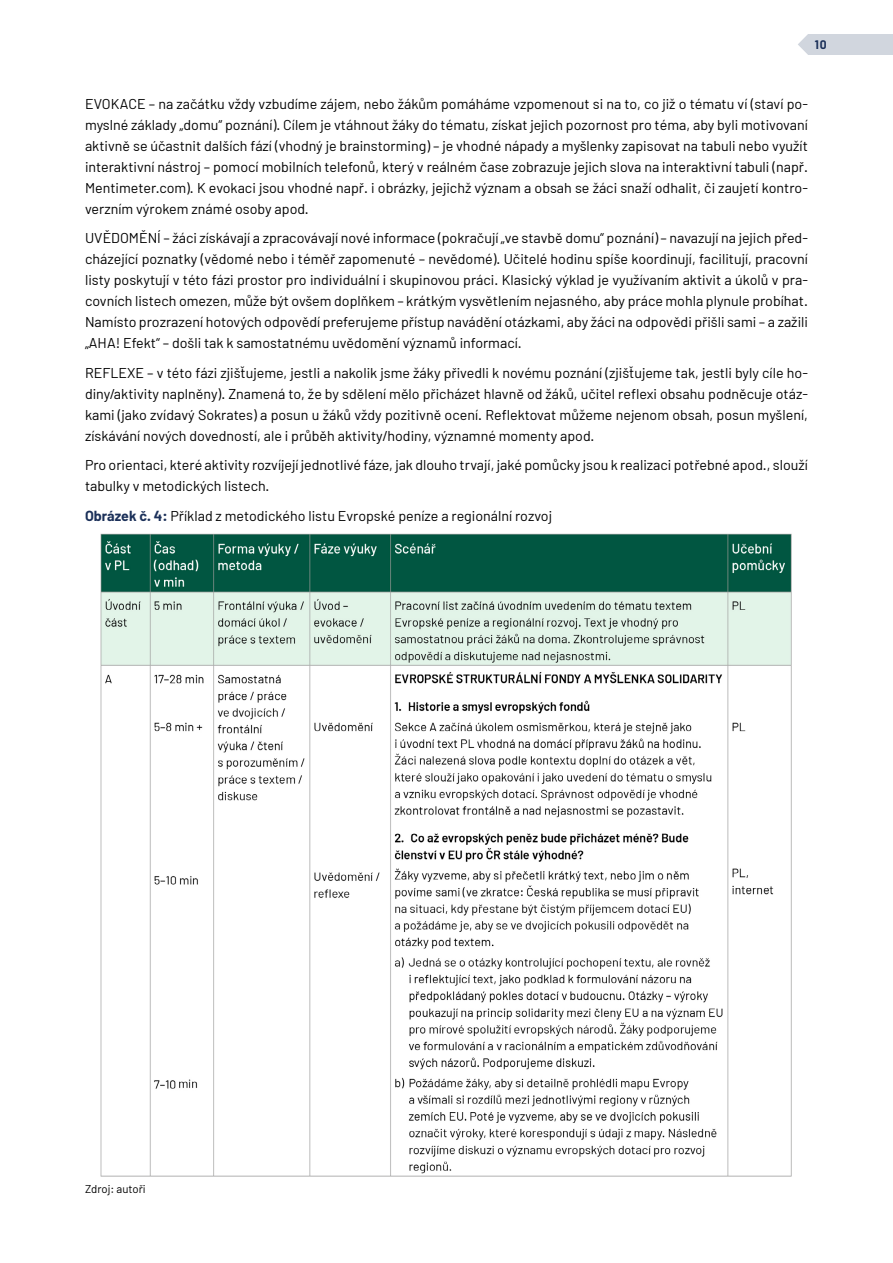
<style>
.page{position:relative;width:893px;height:1263px;background:#fff}
.page>*{position:absolute;margin:0;border:0;box-sizing:border-box;transform-origin:0 0}
.t1{font:14.25px/21px "Barlow";color:#000;text-align:justify}
.t2{font:700 12.15px "Barlow";color:#1b3059}
.t3{font:11.4px "Barlow";color:#000}
.s1{font-weight:700;color:#1b3059}
</style>
<div class="page">
<div style="left:808px;top:34px;width:85px;height:21px;background:#d1d6de"></div>
<svg style="left:798px;top:34px;width:10px;height:21px"></svg>
<img style="left:100px;top:533px;width:692px;height:644px">
<p class="t2" style="left:815px;top:37px;width:13px">10</p>
<p class="t1" style="left:85px;top:93px;width:724px">EVOKACE – na začátku vždy vzbudíme zájem, nebo žákům pomáháme vzpomenout si na to, co již o tématu ví (staví po&shy;myslné základy „domu“ poznání). Cílem je vtáhnout žáky do tématu, získat jejich pozornost pro téma, aby byli motivovaní aktivně se účastnit dalších fází (vhodný je brainstorming) – je vhodné nápady a myšlenky zapisovat na tabuli nebo využít interaktivní nástroj – pomocí mobilních telefonů, který v reálném čase zobrazuje jejich slova na interaktivní tabuli (např.<br>Mentimeter.com). K evokaci jsou vhodné např. i obrázky, jejichž význam a obsah se žáci snaží odhalit, či zaujetí kontro&shy;verzním výrokem známé osoby apod.</p>
<p class="t1" style="left:85px;top:227px;width:724px">UVĚDOMĚNÍ – žáci získávají a zpracovávají nové informace (pokračují „ve stavbě domu“ poznání) – navazují na jejich před&shy;cházející poznatky (vědomé nebo i téměř zapomenuté – nevědomé). Učitelé hodinu spíše koordinují, facilitují, pracovní listy poskytují v této fázi prostor pro individuální i skupinovou práci. Klasický výklad je využívaním aktivit a úkolů v pra&shy;covních listech omezen, může být ovšem doplňkem – krátkým vysvětlením nejasného, aby práce mohla plynule probíhat.<br>Namísto prozrazení hotových odpovědí preferujeme přístup navádění otázkami, aby žáci na odpovědi přišli sami – a zažili „AHA! Efekt“ – došli tak k samostatnému uvědomění významů informací.</p>
<p class="t1" style="left:85px;top:362px;width:724px">REFLEXE – v této fázi zjišťujeme, jestli a nakolik jsme žáky přivedli k novému poznání (zjišťujeme tak, jestli byly cíle ho&shy;diny/aktivity naplněny). Znamená to, že by sdělení mělo přicházet hlavně od žáků, učitel reflexi obsahu podněcuje otáz&shy;kami (jako zvídavý Sokrates) a posun u žáků vždy pozitivně ocení. Reflektovat můžeme nejenom obsah, posun myšlení, získávání nových dovedností, ale i průběh aktivity/hodiny, významné momenty apod.</p>
<p class="t1" style="left:85px;top:454px;width:724px">Pro orientaci, které aktivity rozvíjejí jednotlivé fáze, jak dlouho trvají, jaké pomůcky jsou k realizaci potřebné apod., slouží tabulky v metodických listech.</p>
<p class="t1" style="left:85px;top:505px;width:468px"><span class="s1">Obrázek č. 4:</span> Příklad z metodického listu Evropské peníze a regionální rozvoj</p>
<p class="t3" style="left:85px;top:1182px;width:62px">Zdroj: autoři</p>
</div>
